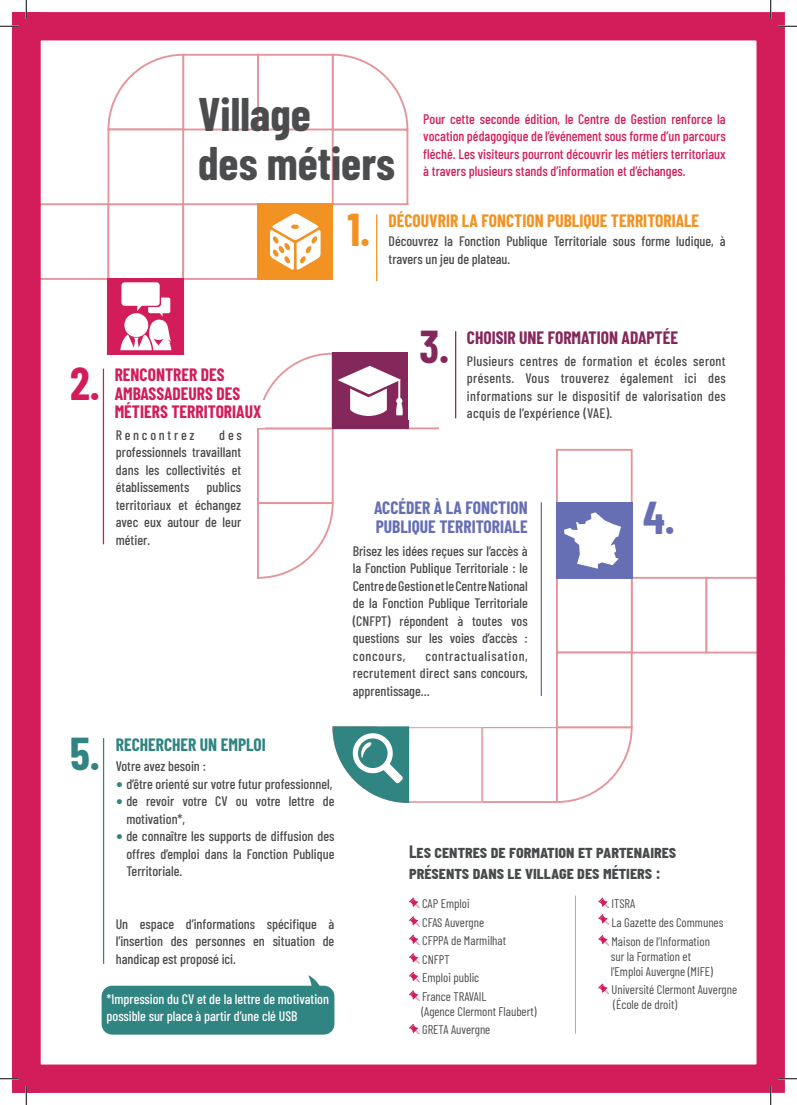
<style>
.page{position:relative;width:797px;height:1105px;background:#fff}
.page>*{position:absolute;margin:0;border:0;box-sizing:border-box;transform-origin:0 0}
.t1{font:700 46px "Barlow Condensed";color:#4b4c4d}
.Sous-titre_stands{font:700 45px "Barlow Condensed";color:#f19223}
.Sous-titre_stands-2{font:700 45px "Barlow Condensed";color:#84275a}
.Sous-titre_stands-3{font:700 45px "Barlow Condensed";color:#676fb4}
.Sous-titre_stands-4{font:700 45px "Barlow Condensed";color:#308481}
.Sous-titre_stands-5{font:700 45px "Barlow Condensed";color:#d21d5a}
.t2{font:700 17.5px "Barlow Condensed";color:#474b4c}
.Sous-titre_stands-6{font:700 17.5px/18.8px "Barlow Condensed";color:#d21d5a}
.Sous-titre_stands-7{font:700 17.5px "Barlow Condensed";color:#f19223}
.Sous-titre_stands-8{font:700 17.5px/18.8px "Barlow Condensed";color:#676fb4}
.Sous-titre_stands-9{font:700 17.5px "Barlow Condensed";color:#84275a}
.Sous-titre_stands-10{font:700 17.5px "Barlow Condensed";color:#308481}
.paragraphe_introductif{font:500 13.75px/17.5px "Barlow Condensed";color:#4b4c4d;text-align:justify}
.paragraphe_introductif-2{font:500 13.75px/17.5px "Barlow Condensed";color:#d21d5a;text-align:justify}
.t3{font:500 13.75px "Barlow Condensed";color:#fff}
.paragraphe_introductif-3{font:500 13.75px "Barlow Condensed";letter-spacing:.2em;color:#4b4c4d}
.t4{font:12.5px/15px "Barlow Condensed";color:#4b4c4d}
.s1{font-family:"Verdana";font-weight:400;color:#308481}
</style>
<div class="page">
<div style="left:33px;top:203px;width:76px;height:77px;background:#fff;border:2px solid #e5949b"></div>
<div style="left:107px;top:203px;width:77px;height:77px;background:#fff;border:2px solid #e5949b"></div>
<div style="left:257px;top:427px;width:76px;height:77px;background:#fff;border:2px solid #e5949b"></div>
<div style="left:182px;top:203px;width:77px;height:77px;background:#fff;border:2px solid #e5949b"></div>
<svg style="left:257px;top:501px;width:77px;height:78px"></svg>
<div style="left:406px;top:353px;width:77px;height:76px;background:#fff;border:2px solid #e5949b"></div>
<div style="left:481px;top:726px;width:77px;height:77px;background:#fff;border:2px solid #e5949b"></div>
<div style="left:332px;top:129px;width:76px;height:76px;background:#fff;border:2px solid #e5949b"></div>
<svg style="left:331px;top:53px;width:78px;height:78px"></svg>
<div style="left:257px;top:54px;width:76px;height:76px;background:#fff;border:2px solid #e5949b"></div>
<div style="left:182px;top:54px;width:77px;height:76px;background:#fff;border:2px solid #e5949b"></div>
<svg style="left:555px;top:725px;width:78px;height:78px"></svg>
<div style="left:556px;top:449px;width:76px;height:55px;background:#fff;border:2px solid #e5949b"></div>
<svg style="left:107px;top:53px;width:78px;height:78px"></svg>
<div style="left:107px;top:129px;width:77px;height:76px;background:#fff;border:2px solid #e5949b"></div>
<div style="left:630px;top:577px;width:77px;height:76px;background:#fff;border:2px solid #e5949b"></div>
<div style="left:556px;top:577px;width:76px;height:76px;background:#fff;border:2px solid #e5949b"></div>
<div style="left:705px;top:577px;width:77px;height:76px;background:#fff;border:2px solid #e5949b"></div>
<div style="left:556px;top:652px;width:76px;height:76px;background:#fff;border:2px solid #e5949b"></div>
<div style="left:406px;top:726px;width:77px;height:77px;background:#fff;border:2px solid #eaa7ac"></div>
<hr style="left:575px;top:896px;width:1px;height:138px;background:#e5949b">
<div style="left:257px;top:203px;width:76px;height:77px;background:#f19223"></div>
<svg style="left:270px;top:214px;width:50px;height:56px"></svg>
<div style="left:332px;top:353px;width:76px;height:76px;background:#84275a"></div>
<svg style="left:257px;top:354px;width:146px;height:76px"></svg>
<div style="left:556px;top:502px;width:76px;height:77px;background:#676fb4"></div>
<svg style="left:564px;top:512px;width:57px;height:57px"></svg>
<div style="left:378px;top:533px;width:178px;height:193px;background:#fff"></div>
<svg style="left:332px;top:726px;width:78px;height:77px"></svg>
<div style="left:408px;top:318px;width:234px;height:102px;background:#fff"></div>
<div style="left:439px;top:337px;width:202px;height:102px;background:#fff"></div>
<div style="left:107px;top:278px;width:77px;height:77px;background:#d21d5a"></div>
<svg style="left:120px;top:282px;width:51px;height:68px"></svg>
<div style="left:12px;top:12px;width:773px;height:1081px;border:28px solid #d21d5a"></div>
<hr style="left:376px;top:214px;width:1px;height:67px;background:#f19223">
<hr style="left:455px;top:331px;width:1px;height:87px;background:#84275a">
<hr style="left:103px;top:369px;width:1px;height:175px;background:#d21d5a">
<hr style="left:540px;top:502px;width:2px;height:194px;background:#676fb4">
<hr style="left:103px;top:738px;width:1px;height:226px;background:#308481">
<svg style="left:409px;top:897px;width:10px;height:11px"></svg>
<svg style="left:409px;top:916px;width:10px;height:11px"></svg>
<svg style="left:409px;top:934px;width:10px;height:11px"></svg>
<svg style="left:409px;top:953px;width:10px;height:11px"></svg>
<svg style="left:409px;top:972px;width:10px;height:10px"></svg>
<svg style="left:409px;top:990px;width:10px;height:11px"></svg>
<svg style="left:409px;top:1024px;width:10px;height:10px"></svg>
<svg style="left:598px;top:897px;width:11px;height:11px"></svg>
<svg style="left:598px;top:914px;width:11px;height:11px"></svg>
<svg style="left:598px;top:935px;width:11px;height:10px"></svg>
<svg style="left:598px;top:983px;width:11px;height:11px"></svg>
<div style="left:102px;top:986px;width:232px;height:48px;background:#308481;border-radius:11px"></div>
<svg style="left:305px;top:975px;width:17px;height:11px"></svg>
<svg style="left:778px;top:25px;width:19px;height:2px"></svg>
<svg style="left:778px;top:1078px;width:19px;height:1px"></svg>
<svg style="left:0;top:0;width:40px;height:1105px"></svg>
<svg style="left:770px;top:0;width:1px;height:19px"></svg>
<svg style="left:770px;top:1086px;width:1px;height:19px"></svg>
<p class="t1" style="left:198px;top:82px;width:114px">Village</p>
<p class="t1" style="left:198px;top:131px;width:198px">des métiers</p>
<p class="Sous-titre_stands-7" style="left:388px;top:208px;width:312px">DÉCOUVRIR LA FONCTION PUBLIQUE TERRITORIALE</p>
<p class="paragraphe_introductif-2" style="left:423px;top:109px;width:304px">Pour cette seconde édition, le Centre de Gestion renforce la vocation pédagogique de l’événement sous forme d’un parcours fléché. Les visiteurs pourront découvrir les métiers territoriaux à travers plusieurs stands d’information et d’échanges.</p>
<p class="Sous-titre_stands" style="left:347px;top:198px;width:24px">1.</p>
<p class="paragraphe_introductif" style="left:388px;top:232px;width:338px">Découvrez la Fonction Publique Territoriale sous forme ludique, à travers un jeu de plateau.</p>
<p class="Sous-titre_stands-5" style="left:70px;top:352px;width:31px">2.</p>
<p class="Sous-titre_stands-6" style="left:115px;top:364px;width:148px">RENCONTRER DES<br>AMBASSADEURS DES<br>MÉTIERS TERRITORIAUX</p>
<p class="paragraphe_introductif-3" style="left:116px;top:425px;width:80px">Rencontrez</p>
<p class="paragraphe_introductif" style="left:219px;top:425px;width:24px">des</p>
<p class="paragraphe_introductif" style="left:116px;top:443px;width:127px">professionnels travaillant dans les collectivités et établissements publics territoriaux et échangez avec eux autour de leur métier.</p>
<p class="Sous-titre_stands-4" style="left:70px;top:721px;width:31px">5.</p>
<p class="Sous-titre_stands-10" style="left:116px;top:732px;width:152px">RECHERCHER UN EMPLOI</p>
<p class="paragraphe_introductif" style="left:116px;top:757px;width:92px">Votre avez besoin :</p>
<p class="paragraphe_introductif" style="left:116px;top:774px;width:218px"><span class="s1">•</span> d’être orienté sur votre futur professionnel,</p>
<p class="paragraphe_introductif" style="left:126px;top:792px;width:209px;text-indent:-11px"><span class="s1">•</span> de revoir votre CV ou votre lettre de motivation*,</p>
<p class="paragraphe_introductif" style="left:126px;top:827px;width:210px;text-indent:-11px"><span class="s1">•</span> de connaître les supports de diffusion des offres d’emploi dans la Fonction Publique Territoriale.</p>
<p class="paragraphe_introductif" style="left:116px;top:914px;width:220px">Un espace d’informations spécifique à l’insertion des personnes en situation de handicap est proposé ici.</p>
<p class="t3" style="left:107px;top:989px;width:224px">*Impression du CV et de la lettre de motivation</p>
<p class="t3" style="left:107px;top:1006px;width:192px">possible sur place à partir d’une clé USB</p>
<p class="Sous-titre_stands-2" style="left:419px;top:314px;width:31px">3.</p>
<p class="Sous-titre_stands-9" style="left:467px;top:325px;width:213px">CHOISIR UNE FORMATION ADAPTÉE</p>
<p class="paragraphe_introductif" style="left:467px;top:351px;width:260px">Plusieurs centres de formation et écoles seront présents. Vous trouverez également ici des informations sur le dispositif de valorisation des acquis de l’expérience (VAE).</p>
<p class="Sous-titre_stands-8" style="left:374px;top:498px;width:155px">ACCÉDER À LA FONCTION<br>PUBLIQUE TERRITORIALE</p>
<p class="paragraphe_introductif" style="left:353px;top:541px;width:176px">Brisez les idées reçues sur l’accès à la Fonction Publique Territoriale : le Centre de Gestion et le Centre National de la Fonction Publique Territoriale (CNFPT) répondent à toutes vos questions sur les voies d’accès : concours,</p>
<p class="paragraphe_introductif" style="left:353px;top:646px;width:176px;text-indent:73px">contractualisation, recrutement direct sans concours, apprentissage…</p>
<p class="Sous-titre_stands-3" style="left:643px;top:485px;width:33px">4.</p>
<p class="t2" style="left:409px;top:839px;width:268px">Les centres de formation et partenaires</p>
<p class="t2" style="left:409px;top:860px;width:253px">présents dans le village des métiers :</p>
<p class="t4" style="left:422px;top:895px;width:49px">CAP Emploi</p>
<p class="t4" style="left:422px;top:914px;width:64px">CFAS Auvergne</p>
<p class="t4" style="left:422px;top:932px;width:85px">CFPPA de Marmilhat</p>
<p class="t4" style="left:422px;top:951px;width:29px">CNFPT</p>
<p class="t4" style="left:422px;top:969px;width:59px">Emploi public</p>
<p class="t4" style="left:421px;top:988px;width:116px">France TRAVAIL<br>(Agence Clermont Flaubert)</p>
<p class="t4" style="left:422px;top:1021px;width:70px">GRETA Auvergne</p>
<p class="t4" style="left:611px;top:895px;width:26px">ITSRA</p>
<p class="t4" style="left:611px;top:914px;width:113px">La Gazette des Communes</p>
<p class="t4" style="left:610px;top:933px;width:104px">Maison de l’Information sur la Formation et l’Emploi Auvergne (MIFE)</p>
<p class="t4" style="left:611px;top:981px;width:127px">Université Clermont Auvergne (École de droit)</p>
</div>
